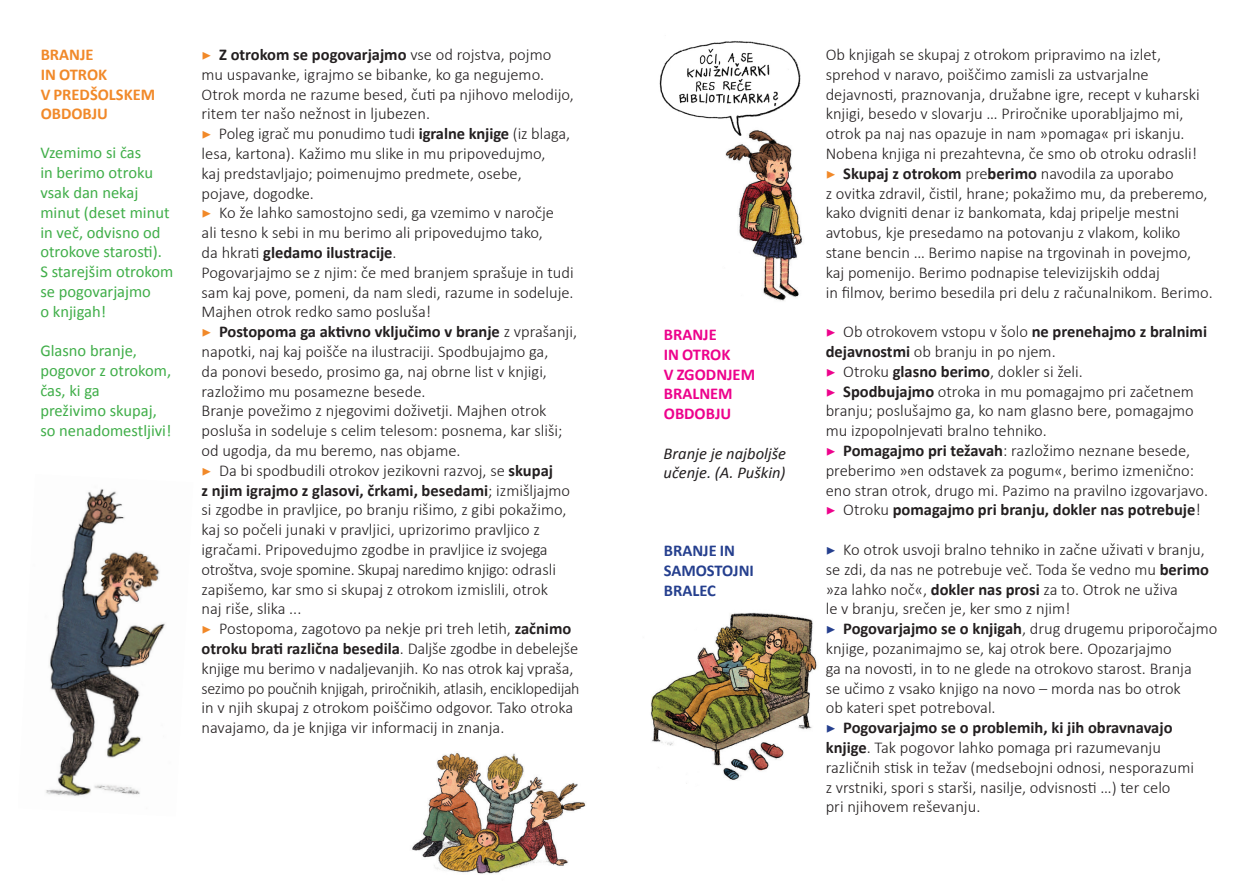
<style>
.page{position:relative;width:1259px;height:893px;background:#fff}
.page>*{position:absolute;margin:0;border:0;box-sizing:border-box;transform-origin:0 0}
.t1{font:300 16.5px/19.8px "Calibri";color:#231f20}
.t2{font:700 16.5px/19.8px "Calibri";color:#231f20}
.t3{font:16.5px "Calibri";color:#40ae49}
.t4{font:300 16.5px "Calibri";letter-spacing:-.02em;color:#231f20}
.t5{font:700 16.5px/19.8px "Calibri";color:#ed028c}
.t6{font:italic 16.5px/19.5px "Calibri";color:#231f20}
.t7{font:700 16.5px "Calibri";color:#f18929}
.t8{font:700 16.5px/19.8px "Calibri";color:#253f8e}
.s1{font-family:"Minion Pro";color:#f18929}
.s2{font-weight:300}
.s3{font-family:"Minion Pro";font-weight:700;color:#f18929}
.s4{font-weight:700}
.s5{font-family:"Minion Pro";font-weight:700;color:#ed028c}
.s6{font-family:"Minion Pro";color:#ed028c}
.s7{font-family:"Minion Pro";font-weight:700;color:#253f8e}
.s8{font-family:"Minion Pro";color:#253f8e}
</style>
<div class="page">
<img style="left:46px;top:489px;width:119px;height:307px">
<img style="left:412px;top:753px;width:174px;height:121px">
<img style="left:651px;top:612px;width:166px;height:172px">
<img style="left:725px;top:138px;width:78px;height:163px">
<img style="left:659px;top:41px;width:142px;height:97px">
<p class="t7" style="left:41px;top:44px;width:54px">BRANJE</p>
<p class="t7" style="left:41px;top:64px;width:68px">IN OTROK</p>
<p class="t7" style="left:41px;top:84px;width:116px">V PREDŠOLSKEM</p>
<p class="t7" style="left:41px;top:104px;width:69px">OBDOBJU</p>
<p class="t3" style="left:40px;top:143px;width:102px">Vzemimo si čas</p>
<p class="t3" style="left:40px;top:163px;width:114px">in berimo otroku</p>
<p class="t3" style="left:40px;top:182px;width:99px">vsak dan nekaj</p>
<p class="t3" style="left:40px;top:202px;width:131px">minut (deset minut</p>
<p class="t3" style="left:40px;top:222px;width:122px">in več, odvisno od</p>
<p class="t3" style="left:40px;top:242px;width:123px">otrokove starosti).</p>
<p class="t3" style="left:40px;top:262px;width:134px">S starejšim otrokom</p>
<p class="t3" style="left:40px;top:281px;width:112px">se pogovarjajmo</p>
<p class="t3" style="left:40px;top:301px;width:67px">o knjigah!</p>
<p class="t3" style="left:40px;top:341px;width:98px">Glasno branje,</p>
<p class="t3" style="left:40px;top:361px;width:132px">pogovor z otrokom,</p>
<p class="t3" style="left:40px;top:380px;width:61px">čas, ki ga</p>
<p class="t3" style="left:40px;top:400px;width:118px">preživimo skupaj,</p>
<p class="t3" style="left:40px;top:420px;width:133px">so nenadomestljivi!</p>
<p class="t2" style="left:202px;top:44px;width:351px"><span class="s1">▶</span> Z otrokom se pogovarjajmo <span class="s2">vse od rojstva, pojmo</span></p>
<p class="t1" style="left:202px;top:64px;width:344px">mu uspavanke, igrajmo se bibanke, ko ga negujemo.</p>
<p class="t1" style="left:202px;top:83px;width:374px">Otrok morda ne razume besed, čuti pa njihovo melodijo,</p>
<p class="t1" style="left:202px;top:103px;width:230px">ritem ter našo nežnost in ljubezen.</p>
<p class="t1" style="left:202px;top:123px;width:370px"><span class="s3">▶</span> Poleg igrač mu ponudimo tudi <span class="s4">igralne knjige</span> (iz blaga,</p>
<p class="t1" style="left:202px;top:143px;width:345px">lesa, kartona). Kažimo mu slike in mu pripovedujmo,</p>
<p class="t1" style="left:202px;top:163px;width:322px">kaj predstavljajo; poimenujmo predmete, osebe,</p>
<p class="t1" style="left:202px;top:182px;width:114px">pojave, dogodke.</p>
<p class="t1" style="left:202px;top:202px;width:354px"><span class="s3">▶</span> Ko že lahko samostojno sedi, ga vzemimo v naročje ali tesno k sebi in mu berimo ali pripovedujmo tako, da hkrati <span class="s4">gledamo ilustracije</span>.</p>
<p class="t1" style="left:202px;top:262px;width:373px;text-align:justify">Pogovarjajmo se z njim: če med branjem sprašuje in tudi sam kaj pove, pomeni, da nam sledi, razume in sodeluje.<br>Majhen otrok redko samo posluša!</p>
<p class="t1" style="left:202px;top:321px;width:377px"><span class="s3">▶</span> <span class="s4">Postopoma ga aktivno vključimo v branje</span> z vprašanji, napotki, naj kaj poišče na ilustraciji. Spodbujajmo ga,<br>da ponovi besedo, prosimo ga, naj obrne list v knjigi, razložimo mu posamezne besede.</p>
<p class="t1" style="left:202px;top:400px;width:346px">Branje povežimo z njegovimi doživetji. Majhen otrok</p>
<p class="t1" style="left:202px;top:420px;width:362px">posluša in sodeluje s celim telesom: posnema, kar sliši;</p>
<p class="t1" style="left:202px;top:440px;width:260px">od ugodja, da mu beremo, nas objame.</p>
<p class="t1" style="left:202px;top:460px;width:353px"><span class="s3">▶</span> Da bi spodbudili otrokov jezikovni razvoj, se <span class="s4">skupaj</span></p>
<p class="t1" style="left:202px;top:479px;width:370px"><span class="s4">z njim igrajmo z glasovi, črkami, besedami</span>; izmišljajmo si zgodbe in pravljice, po branju rišimo, z gibi pokažimo, kaj so počeli junaki v pravljici, uprizorimo pravljico z igračami. Pripovedujmo zgodbe in pravljice iz svojega otroštva, svoje spomine. Skupaj naredimo knjigo: odrasli zapišemo, kar smo si skupaj z otrokom izmislili, otrok naj riše, slika ...</p>
<p class="t1" style="left:202px;top:618px;width:378px"><span class="s3">▶</span> Postopoma, zagotovo pa nekje pri treh letih, <span class="s4">začnimo otroku brati različna besedila</span>. Daljše zgodbe in debelejše</p>
<p class="t1" style="left:202px;top:658px;width:373px">knjige mu berimo v nadaljevanjih. Ko nas otrok kaj vpraša,</p>
<p class="t4" style="left:202px;top:678px;width:379px">sezimo po poučnih knjigah, priročnikih, atlasih, enciklopedijah</p>
<p class="t1" style="left:202px;top:697px;width:373px">in v njih skupaj z otrokom poiščimo odgovor. Tako otroka</p>
<p class="t1" style="left:202px;top:717px;width:304px">navajamo, da je knjiga vir informacij in znanja.</p>
<p class="t5" style="left:664px;top:324px;width:54px">BRANJE</p>
<p class="t5" style="left:664px;top:344px;width:68px">IN OTROK</p>
<p class="t5" style="left:664px;top:363px;width:93px">V ZGODNJEM<br>BRALNEM<br>OBDOBJU</p>
<p class="t6" style="left:663px;top:443px;width:124px">Branje je najboljše učenje. (A. Puškin)</p>
<p class="t8" style="left:664px;top:540px;width:92px">BRANJE IN<br>SAMOSTOJNI<br>BRALEC</p>
<p class="t1" style="left:825px;top:44px;width:337px">Ob knjigah se skupaj z otrokom pripravimo na izlet,</p>
<p class="t1" style="left:825px;top:64px;width:324px">sprehod v naravo, poiščimo zamisli za ustvarjalne</p>
<p class="t1" style="left:825px;top:83px;width:375px">dejavnosti, praznovanja, družabne igre, recept v kuharski</p>
<p class="t1" style="left:825px;top:103px;width:359px">knjigi, besedo v slovarju … Priročnike uporabljajmo mi,</p>
<p class="t1" style="left:825px;top:123px;width:360px">otrok pa naj nas opazuje in nam »pomaga« pri iskanju.</p>
<p class="t1" style="left:825px;top:143px;width:373px">Nobena knjiga ni prezahtevna, če smo ob otroku odrasli!</p>
<p class="t2" style="left:825px;top:163px;width:349px"><span class="s1">▶</span> Skupaj z otrokom <span class="s2">pre</span>berimo <span class="s2">navodila za uporabo</span></p>
<p class="t1" style="left:825px;top:182px;width:383px">z ovitka zdravil, čistil, hrane; pokažimo mu, da preberemo,</p>
<p class="t1" style="left:825px;top:202px;width:355px">kako dvigniti denar iz bankomata, kdaj pripelje mestni</p>
<p class="t1" style="left:825px;top:222px;width:356px">avtobus, kje presedamo na potovanju z vlakom, koliko</p>
<p class="t1" style="left:825px;top:242px;width:367px">stane bencin … Berimo napise na trgovinah in povejmo,</p>
<p class="t1" style="left:825px;top:262px;width:336px">kaj pomenijo. Berimo podnapise televizijskih oddaj</p>
<p class="t1" style="left:825px;top:281px;width:388px">in filmov, berimo besedila pri delu z računalnikom. Berimo.</p>
<p class="t1" style="left:825px;top:321px;width:383px"><span class="s5">▶</span> Ob otrokovem vstopu v šolo <span class="s4">ne prenehajmo z bralnimi dejavnostmi</span> ob branju in po njem.</p>
<p class="t1" style="left:825px;top:361px;width:259px"><span class="s5">▶</span> Otroku <span class="s4">glasno berimo</span>, dokler si želi.</p>
<p class="t1" style="left:825px;top:380px;width:370px"><span class="s5">▶</span> <span class="s4">Spodbujajmo</span> otroka in mu pomagajmo pri začetnem</p>
<p class="t1" style="left:825px;top:400px;width:370px">branju; poslušajmo ga, ko nam glasno bere, pomagajmo</p>
<p class="t1" style="left:825px;top:420px;width:222px">mu izpopolnjevati bralno tehniko.</p>
<p class="t1" style="left:825px;top:440px;width:384px"><span class="s5">▶</span> <span class="s4">Pomagajmo pri težavah</span>: razložimo neznane besede, preberimo »en odstavek za pogum«, berimo izmenično: eno stran otrok, drugo mi. Pazimo na pravilno izgovarjavo.</p>
<p class="t2" style="left:825px;top:499px;width:377px"><span class="s6">▶</span> <span class="s2">Otroku</span> pomagajmo pri branju, dokler nas potrebuje<span class="s2">!</span></p>
<p class="t1" style="left:825px;top:539px;width:385px"><span class="s7">▶</span> Ko otrok usvoji bralno tehniko in začne uživati v branju, se zdi, da nas ne potrebuje več. Toda še vedno mu <span class="s4">berimo </span>»za lahko noč«, <span class="s4">dokler nas prosi</span> za to. Otrok ne uživa</p>
<p class="t1" style="left:825px;top:598px;width:246px">le v branju, srečen je, ker smo z njim!</p>
<p class="t1" style="left:825px;top:618px;width:393px"><span class="s7">▶</span> <span class="s4">Pogovarjajmo se o knjigah</span>, drug drugemu priporočajmo</p>
<p class="t1" style="left:825px;top:638px;width:347px">knjige, pozanimajmo se, kaj otrok bere. Opozarjajmo</p>
<p class="t1" style="left:825px;top:658px;width:368px">ga na novosti, in to ne glede na otrokovo starost. Branja</p>
<p class="t1" style="left:825px;top:677px;width:357px">se učimo z vsako knjigo na novo – morda nas bo otrok</p>
<p class="t1" style="left:825px;top:697px;width:171px">ob kateri spet potreboval.</p>
<p class="t2" style="left:825px;top:717px;width:348px"><span class="s8">▶</span> Pogovarjajmo se o problemih, ki jih obravnavajo knjige<span class="s2">. Tak pogovor lahko pomaga pri razumevanju</span></p>
<p class="t1" style="left:825px;top:757px;width:370px">različnih stisk in težav (medsebojni odnosi, nesporazumi</p>
<p class="t1" style="left:825px;top:776px;width:346px">z vrstniki, spori s starši, nasilje, odvisnosti …) ter celo</p>
<p class="t1" style="left:825px;top:796px;width:156px">pri njihovem reševanju.</p>
</div>
